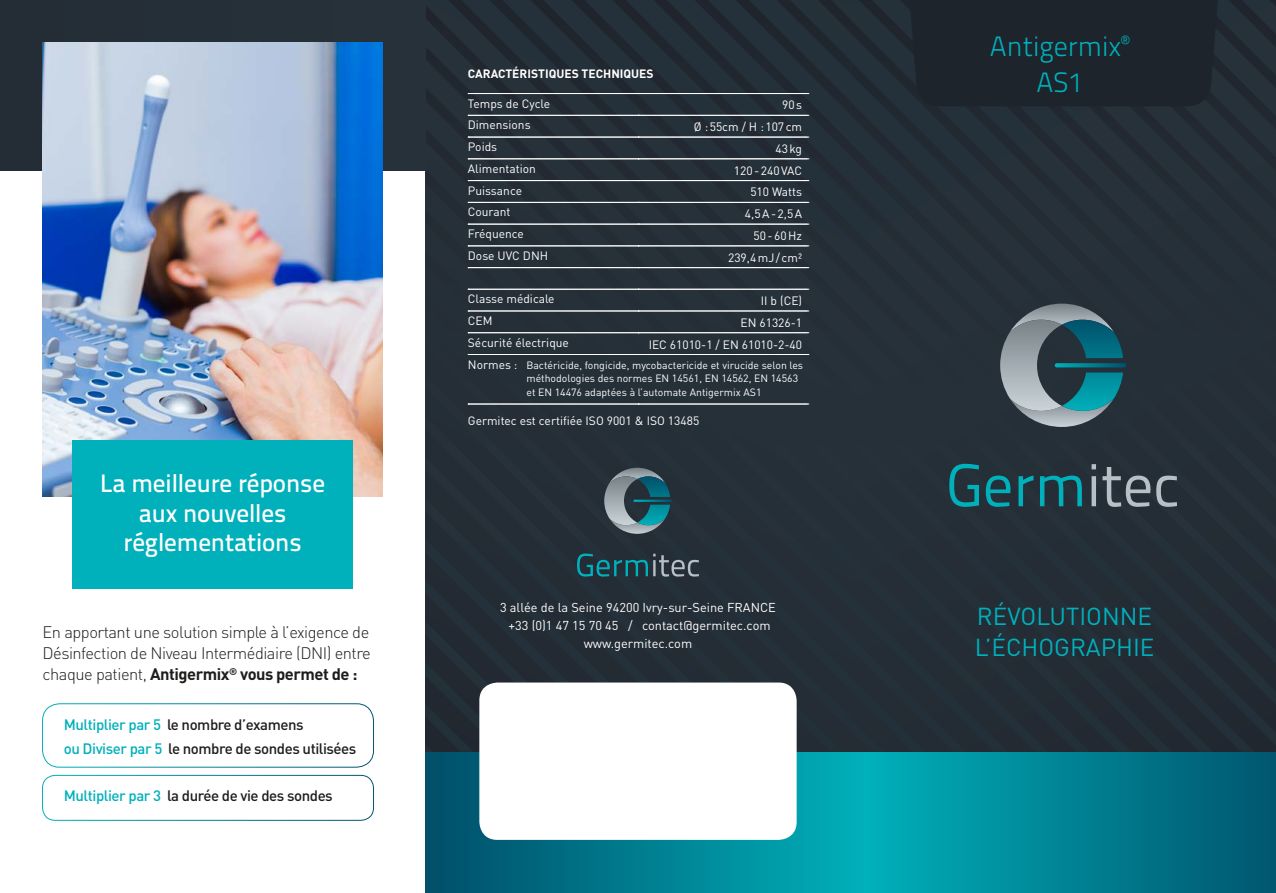
<style>
.page{position:relative;width:1276px;height:893px;background:#fff}
.page>*{position:absolute;margin:0;border:0;box-sizing:border-box;transform-origin:0 0}
.t1{font:300 27.9px/36px "Titillium Text 22 L";color:#00b0bb;text-align:center}
.t2{font:500 25.2px/29.4px "Titillium Text 22 L";letter-spacing:-.005em;color:#fff;text-align:center}
.t3{font:24.3px/31px "DIN";color:#00b0bb}
.t4{font:300 16.5px/21px "DIN";letter-spacing:-.03em;color:#1d1d1b;text-align:justify}
.t5{font:500 15px/23.7px "DIN";letter-spacing:-.03em;color:#1d1d1b}
.t6{font:12.75px/18px "DIN";color:#fff;text-align:center}
.t7{font:12px "DIN";color:#fff}
.t8{font:700 12px "DIN";color:#fff}
.t9{font:10.5px/13.5px "DIN";color:#fff}
.s1{font-weight:700}
.s2{color:#00b0bb}
.s3{font-size:12px}
</style>
<div class="page">
<div style="left:850px;top:0;width:426px;height:753px;background:#252f38"></div>
<div style="left:425px;top:0;width:425px;height:753px;background:#252f38"></div>
<div style="left:0;top:0;width:425px;height:170px;background:#252f38"></div>
<div style="left:905px;top:0;width:317px;height:106px;background:#1d242c"></div>
<svg style="left:1000px;top:304px;width:123px;height:123px;background:#4c6d77"></svg>
<svg style="left:1054px;top:363px;width:72px;height:4px"></svg>
<svg style="left:949px;top:464px;width:30px;height:43px"></svg>
<svg style="left:985px;top:476px;width:25px;height:31px"></svg>
<svg style="left:1018px;top:476px;width:15px;height:30px"></svg>
<svg style="left:1040px;top:476px;width:42px;height:30px"></svg>
<svg style="left:1091px;top:464px;width:5px;height:5px"></svg>
<div style="left:1091px;top:476px;width:5px;height:30px;background:#b6c0c6"></div>
<svg style="left:1102px;top:467px;width:48px;height:40px;background:#545e66"></svg>
<svg style="left:1156px;top:476px;width:21px;height:31px"></svg>
<svg style="left:425px;top:753px;width:851px;height:140px;background:#008193"></svg>
<svg style="left:468px;top:93px;width:341px;height:1px"></svg>
<svg style="left:468px;top:115px;width:341px;height:1px"></svg>
<svg style="left:468px;top:137px;width:341px;height:1px"></svg>
<svg style="left:468px;top:159px;width:341px;height:1px"></svg>
<svg style="left:468px;top:180px;width:341px;height:1px"></svg>
<svg style="left:468px;top:202px;width:341px;height:1px"></svg>
<svg style="left:468px;top:224px;width:341px;height:1px"></svg>
<svg style="left:468px;top:246px;width:341px;height:1px"></svg>
<svg style="left:468px;top:289px;width:341px;height:1px"></svg>
<svg style="left:468px;top:311px;width:341px;height:1px"></svg>
<svg style="left:468px;top:332px;width:341px;height:1px"></svg>
<svg style="left:468px;top:354px;width:341px;height:1px"></svg>
<svg style="left:468px;top:404px;width:341px;height:1px"></svg>
<svg style="left:468px;top:267px;width:341px;height:1px"></svg>
<svg style="left:604px;top:468px;width:66px;height:66px;background:#4b6c76"></svg>
<svg style="left:633px;top:500px;width:39px;height:2px"></svg>
<svg style="left:577px;top:553px;width:122px;height:24px;background:#2d5059"></svg>
<div style="left:479px;top:682px;width:317px;height:158px;background:#fff;border-radius:18px"></div>
<img style="left:43px;top:43px;width:340px;height:453px">
<div style="left:72px;top:440px;width:281px;height:149px;background:#00b0bb"></div>
<div style="left:42px;top:703px;width:332px;height:64px;border:1px solid #fff;border-radius:17px"></div>
<div style="left:42px;top:775px;width:332px;height:46px;border:1px solid #fff;border-radius:13px"></div>
<h2 class="t2" style="left:100px;top:467px;width:227px">La meilleure réponse aux nouvelles réglementations</h2>
<h3 class="t4" style="left:43px;top:622px;width:330px">En apportant une solution simple à l’exigence de Désinfection de Niveau Intermédiaire (DNI) entre chaque patient, <span class="s1">Antigermix</span><sup>®</sup> <span class="s1">vous permet de :</span></h3>
<p class="t5" style="left:64px;top:712px;width:294px"><span class="s2">Multiplier par 5</span> le nombre d’examens<br><span class="s2">ou Diviser par 5</span> le nombre de sondes utilisées</p>
<p class="t5" style="left:64px;top:783px;width:270px"><span class="s2">Multiplier par 3</span> la durée de vie des sondes</p>
<p class="t8" style="left:468px;top:66px;width:187px">CARACTÉRISTIQUES TECHNIQUES</p>
<p class="t7" style="left:468px;top:96px;width:84px">Temps de Cycle</p>
<p class="t7" style="left:782px;top:97px;width:21px">90s</p>
<p class="t7" style="left:468px;top:117px;width:64px">Dimensions</p>
<p class="t7" style="left:694px;top:119px;width:110px">Ø :55cm / H :107cm</p>
<p class="t7" style="left:468px;top:139px;width:31px">Poids</p>
<p class="t7" style="left:775px;top:141px;width:28px">43kg</p>
<p class="t7" style="left:468px;top:161px;width:69px">Alimentation</p>
<p class="t7" style="left:734px;top:163px;width:70px">120-240VAC</p>
<p class="t7" style="left:468px;top:183px;width:56px">Puissance</p>
<p class="t7" style="left:750px;top:185px;width:53px">510 Watts</p>
<p class="t7" style="left:468px;top:205px;width:44px">Courant</p>
<p class="t7" style="left:745px;top:206px;width:59px">4,5A-2,5A</p>
<p class="t7" style="left:468px;top:226px;width:58px">Fréquence</p>
<p class="t7" style="left:753px;top:228px;width:50px">50-60Hz</p>
<p class="t7" style="left:468px;top:248px;width:82px">Dose UVC DNH</p>
<p class="t7" style="left:728px;top:250px;width:76px">239,4mJ/ cm²</p>
<p class="t7" style="left:468px;top:291px;width:88px">Classe médicale</p>
<p class="t7" style="left:761px;top:293px;width:43px">II b (CE)</p>
<p class="t7" style="left:468px;top:313px;width:26px">CEM</p>
<p class="t7" style="left:740px;top:315px;width:63px">EN 61326-1</p>
<p class="t7" style="left:468px;top:335px;width:103px">Sécurité électrique</p>
<p class="t7" style="left:648px;top:337px;width:155px">IEC 61010-1 / EN 61010-2-40</p>
<p class="t9" style="left:526px;top:358px;width:278px;text-indent:-59px"><span class="s3">Normes :</span> Bactéricide, fongicide, mycobactericide et virucide selon les méthodologies des normes EN 14561, EN 14562, EN 14563 et EN 14476 adaptées à l’automate Antigermix AS1</p>
<p class="t7" style="left:468px;top:413px;width:233px">Germitec est certifiée ISO 9001 &amp; ISO 13485</p>
<h1 class="t1" style="left:990px;top:27px;width:141px">Antigermix<sup>®<br></sup>AS1</h1>
<p class="t6" style="left:500px;top:598px;width:277px">3 allée de la Seine 94200 Ivry-sur-Seine FRANCE +33 (0)1 47 15 70 45 / contact@germitec.com www.germitec.com</p>
<h3 class="t3" style="left:974px;top:600px;width:181px">RÉVOLUTIONNE<br>L’ÉCHOGRAPHIE</h3>
</div>
